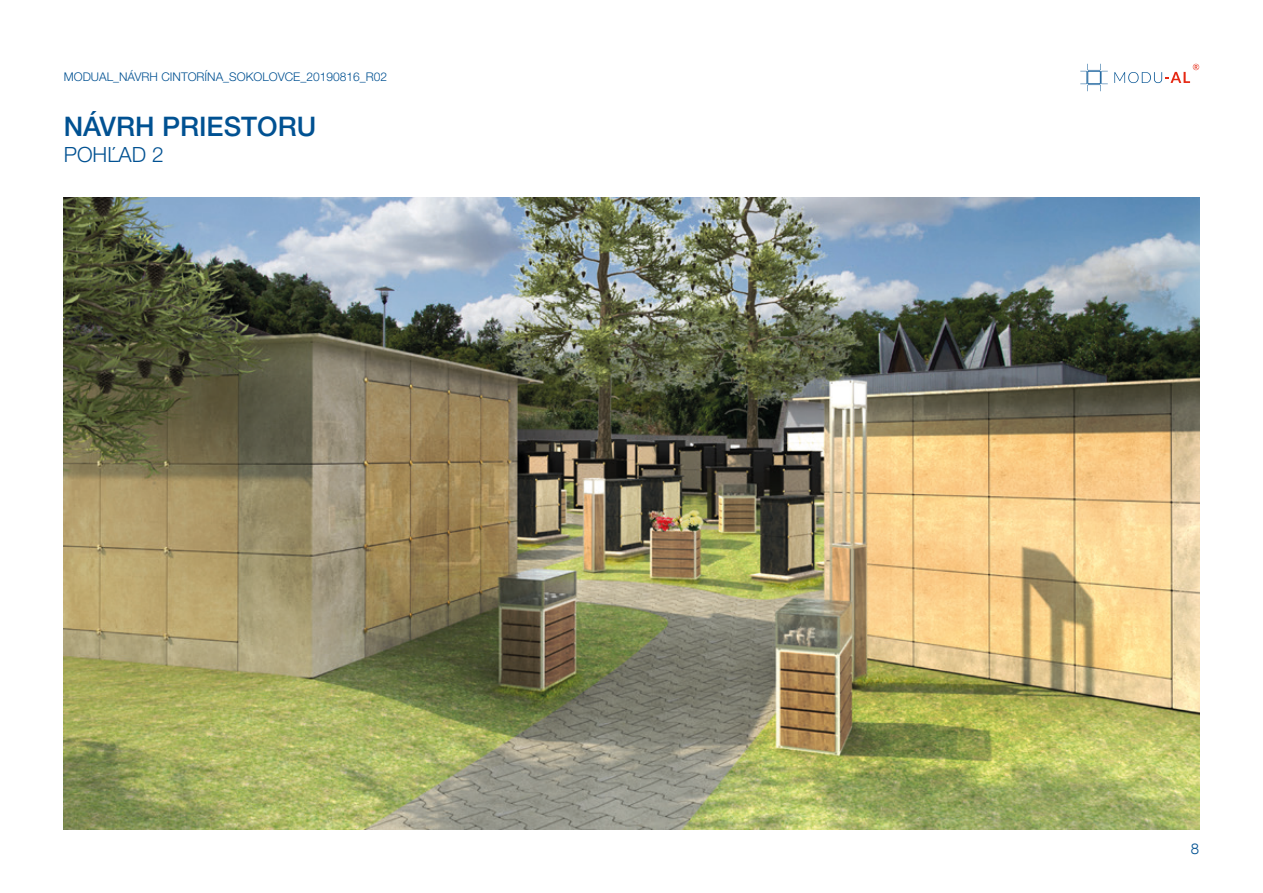
<style>
.page{position:relative;width:1263px;height:893px;background:#fff}
.page>*{position:absolute;margin:0;border:0;box-sizing:border-box;transform-origin:0 0}
.t1{font:500 27px "Helvetica Neue LT Pro";color:#005192}
.t2{font:300 21px "Helvetica Neue LT Pro";color:#005192}
.t3{font:300 15px "Helvetica Neue LT Com";color:#005192}
.t4{font:300 12px "Helvetica Neue LT Pro";color:#005192}
</style>
<div class="page">
<svg style="left:1114px;top:64px;width:85px;height:19px"></svg>
<svg style="left:1080px;top:64px;width:28px;height:27px"></svg>
<img style="left:64px;top:198px;width:1135px;height:631px">
<p class="t4" style="left:64px;top:69px;width:325px">MODUAL_NÁVRH CINTORÍNA_SOKOLOVCE_20190816_R02</p>
<p class="t1" style="left:64px;top:110px;width:254px">NÁVRH PRIESTORU</p>
<p class="t2" style="left:64px;top:142px;width:101px">POHĽAD 2</p>
<p class="t3" style="left:1191px;top:839px;width:10px">8</p>
</div>
